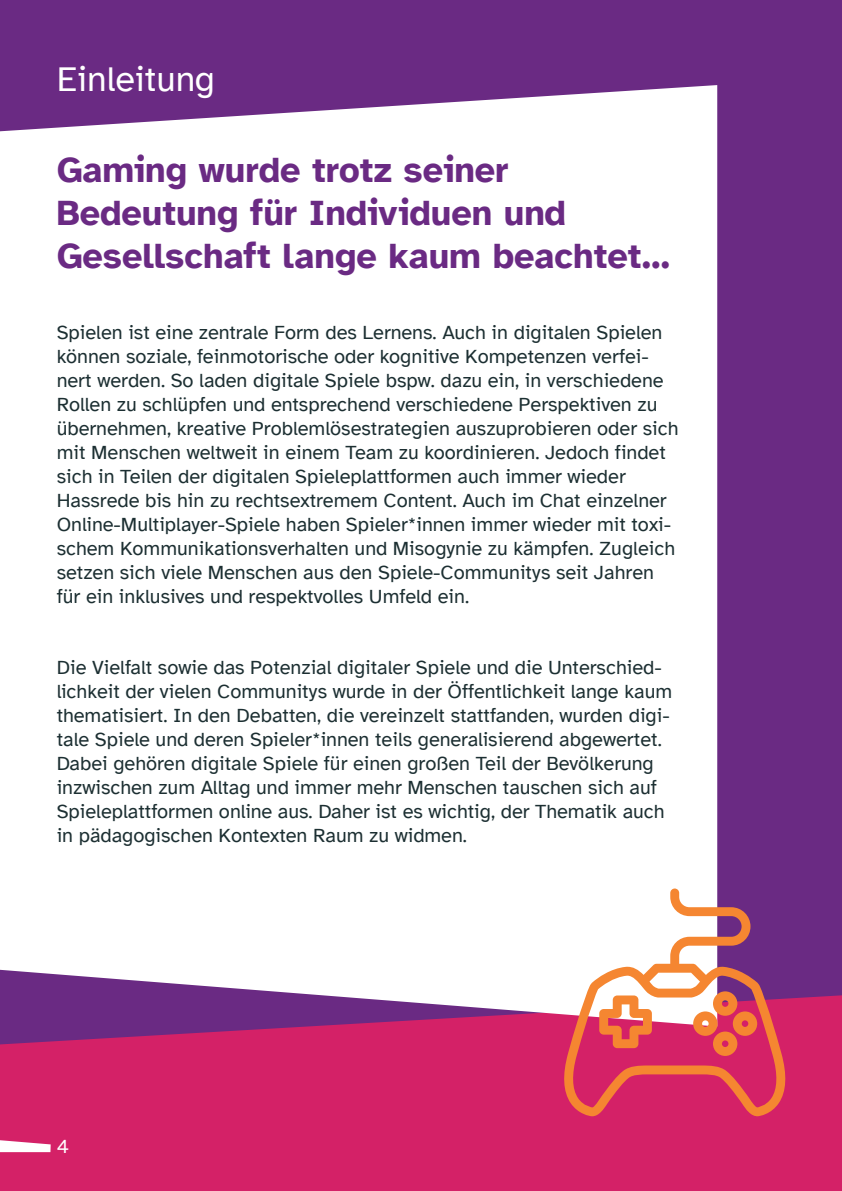
<style>
.page{position:relative;width:842px;height:1191px;background:#6a2a83}
.page>*{position:absolute;margin:0;border:0;box-sizing:border-box;transform-origin:0 0}
.Einleitung_Titel{font:700 36px/43.2px "Atkinson Hyperlegible";color:#6a2a83}
.Überschrift_1{font:36px "Atkinson Hyperlegible";color:#fff}
.Flisstext_ja{font:20px/24px "Atkinson Hyperlegible";color:#1c2f32}
.t1{font:20px "Atkinson Hyperlegible";color:#fff}
</style>
<div class="page">
<div style="left:0;top:995px;width:842px;height:196px;background:#d42167"></div>
<svg style="left:841px;top:995px;width:1px;height:103px"></svg>
<div style="left:0;top:85px;width:717px;height:941px;background:#fff"></div>
<svg style="left:562px;top:888px;width:225px;height:228px;background:#db808f"></svg>
<svg style="left:0;top:1140px;width:51px;height:12px"></svg>
<p class="Überschrift_1" style="left:57px;top:59px;width:160px">Einleitung</p>
<p class="Einleitung_Titel" style="left:57px;top:148px;width:615px">Gaming wurde trotz seiner<br>Bedeutung für Individuen und<br>Gesellschaft lange kaum beachtet…</p>
<p class="Flisstext_ja" style="left:57px;top:320px;width:623px">Spielen ist eine zentrale Form des Lernens. Auch in digitalen Spielen können soziale, feinmotorische oder kognitive Kompetenzen verfei&shy;nert werden. So laden digitale Spiele bspw. dazu ein, in verschiedene Rollen zu schlüpfen und entsprechend verschiedene Perspektiven zu übernehmen, kreative Problemlösestrategien auszuprobieren oder sich mit Menschen weltweit in einem Team zu koordinieren. Jedoch findet sich in Teilen der digitalen Spieleplattformen auch immer wieder Hassrede bis hin zu rechtsextremem Content. Auch im Chat einzelner Online-Multiplayer-Spiele haben Spieler*innen immer wieder mit toxi&shy;schem Kommunikationsverhalten und Misogynie zu kämpfen. Zugleich setzen sich viele Menschen aus den Spiele-Communitys seit Jahren für ein inklusives und respektvolles Umfeld ein.</p>
<p class="Flisstext_ja" style="left:57px;top:655px;width:617px">Die Vielfalt sowie das Potenzial digitaler Spiele und die Unterschied&shy;lichkeit der vielen Communitys wurde in der Öffentlichkeit lange kaum thematisiert. In den Debatten, die vereinzelt stattfanden, wurden digi&shy;tale Spiele und deren Spieler*innen teils generalisierend abgewertet.<br>Dabei gehören digitale Spiele für einen großen Teil der Bevölkerung inzwischen zum Alltag und immer mehr Menschen tauschen sich auf Spieleplattformen online aus. Daher ist es wichtig, der Thematik auch in pädagogischen Kontexten Raum zu widmen.</p>
<p class="t1" style="left:57px;top:1135px;width:14px">4</p>
</div>
